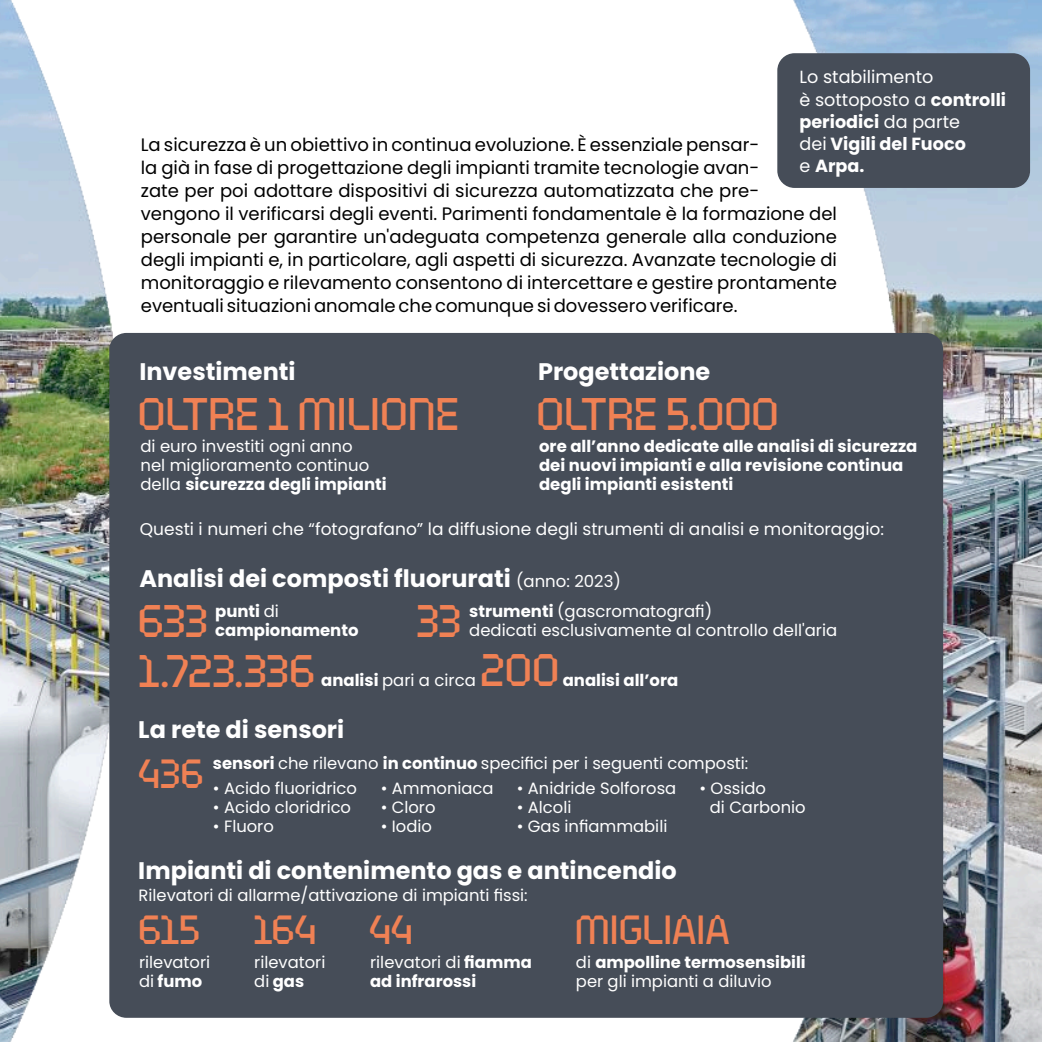
<style>
.page{position:relative;width:1042px;height:1042px;background:#fff}
.page>*{position:absolute;margin:0;border:0;box-sizing:border-box;transform-origin:0 0}
.t1{font:40.43px "Syensqo";color:#f08154}
.t2{font:36.05px "Syensqo";color:#f08154}
.t3{font:700 23.97px "Poppins";color:#fff}
.t4{font:18.03px/22.9px "Poppins";color:#000}
.t5{font:17.5px/22.2px "Poppins";color:#fff}
.t6{font:16.97px "Poppins";color:#fff}
.t7{font:16.45px/18.9px "Poppins";color:#fff}
.t8{font:700 16.45px/18.9px "Poppins";color:#fff}
.t9{font:16.28px/18.7px "Poppins";color:#fff}
.t10{font:700 16.28px/18.7px "Poppins";color:#fff}
.s1{font-weight:700}
.s2{font-weight:400;font-size:16.45px}
.s3{font-weight:400}
</style>
<div class="page">
<img style="left:0;top:0;width:1042px;height:1041px">
<div style="left:109px;top:333px;width:834px;height:685px;background:#464d58;border-radius:17px"></div>
<div style="left:777px;top:53px;width:253px;height:135px;background:#464d58;border-radius:17px"></div>
<p class="t5" style="left:799px;top:66px;width:208px">Lo stabilimento<br>è sottoposto a <span class="s1">controlli periodici</span> da parte<br>dei <span class="s1">Vigili del Fuoco<br></span>e <span class="s1">Arpa.</span></p>
<p class="t4" style="left:141px;top:134px;width:698px">La sicurezza è un obiettivo in continua evoluzione. È essenziale pensar‑<br>la già in fase di progettazione degli impianti tramite tecnologie avan‑<br>zate per poi adottare dispositivi di sicurezza automatizzata che pre‑ vengono il verificarsi degli eventi. Parimenti fondamentale è la formazione del personale per garantire un'adeguata competenza generale alla conduzione degli impianti e, in particolare, agli aspetti di sicurezza. Avanzate tecnologie di monitoraggio e rilevamento consentono di intercettare e gestire prontamente eventuali situazioni anomale che comunque si dovessero verificare.</p>
<h3 class="t3" style="left:139px;top:355px;width:158px">Investimenti</h3>
<h1 class="t1" style="left:138px;top:389px;width:323px">OLTRE 1 MILIONE</h1>
<p class="t7" style="left:140px;top:437px;width:248px">di euro investiti ogni anno<br>nel miglioramento continuo della <span class="s1">sicurezza degli impianti</span></p>
<h3 class="t3" style="left:538px;top:355px;width:174px">Progettazione</h3>
<h1 class="t1" style="left:536px;top:389px;width:244px">OLTRE 5.000</h1>
<p class="t8" style="left:539px;top:437px;width:380px">ore all’anno dedicate alle analisi di sicurezza dei nuovi impianti e alla revisione continua degli impianti esistenti</p>
<p class="t6" style="left:140px;top:517px;width:746px">Questi i numeri che “fotografano” la diffusione degli strumenti di analisi e monitoraggio꞉</p>
<h3 class="t3" style="left:139px;top:562px;width:483px">Analisi dei composti fluorurati <span class="s2">(anno꞉ 2023)</span></h3>
<h1 class="t1" style="left:138px;top:596px;width:72px">633</h1>
<p class="t8" style="left:215px;top:602px;width:145px">punti <span class="s3">di </span>campionamento</p>
<p class="t7" style="left:469px;top:602px;width:369px"><span class="s1">strumenti</span> (gascromatografi)<br>dedicati esclusivamente al controllo dell'aria</p>
<p class="t7" style="left:321px;top:671px;width:156px"><span class="s1">analisi</span> pari a circa</p>
<h1 class="t1" style="left:416px;top:596px;width:47px">33</h1>
<h1 class="t1" style="left:480px;top:646px;width:80px">200</h1>
<h1 class="t1" style="left:138px;top:646px;width:178px">1.723.336</h1>
<h3 class="t3" style="left:138px;top:713px;width:207px">La rete di sensori</h3>
<p class="t9" style="left:213px;top:754px;width:537px"><span class="s1">sensori</span> che rilevano <span class="s1">in continuo</span> specifici per i seguenti composti꞉</p>
<p class="t9" style="left:213px;top:779px;width:146px">• Acido fluoridrico</p>
<p class="t9" style="left:213px;top:798px;width:140px">• Acido cloridrico</p>
<p class="t9" style="left:213px;top:817px;width:62px">• Fluoro</p>
<p class="t8" style="left:563px;top:671px;width:117px">analisi all’ora</p>
<h2 class="t2" style="left:138px;top:752px;width:67px">436</h2>
<p class="t9" style="left:381px;top:779px;width:114px">• Ammoniaca</p>
<p class="t9" style="left:517px;top:779px;width:161px">• Anidride Solforosa</p>
<p class="t9" style="left:517px;top:798px;width:56px">• Alcoli</p>
<p class="t9" style="left:517px;top:817px;width:152px">• Gas infiammabili</p>
<p class="t9" style="left:699px;top:779px;width:68px">• Ossido</p>
<p class="t9" style="left:381px;top:798px;width:56px">• Cloro</p>
<p class="t9" style="left:710px;top:798px;width:97px">di Carbonio</p>
<p class="t9" style="left:381px;top:816px;width:53px">• Iodio</p>
<h3 class="t3" style="left:138px;top:854px;width:540px">Impianti di contenimento gas e antincendio</h3>
<p class="t9" style="left:139px;top:886px;width:391px">Rilevatori di allarme/attivazione di impianti fissi꞉</p>
<h2 class="t2" style="left:138px;top:908px;width:64px">615</h2>
<p class="t9" style="left:139px;top:953px;width:73px">rilevatori di <span class="s1">fumo</span></p>
<h2 class="t2" style="left:253px;top:908px;width:65px">164</h2>
<p class="t9" style="left:254px;top:953px;width:73px">rilevatori di <span class="s1">gas</span></p>
<h2 class="t2" style="left:369px;top:908px;width:45px">44</h2>
<p class="t10" style="left:370px;top:953px;width:163px"><span class="s3">rilevatori di</span> fiamma ad infrarossi</p>
<h2 class="t2" style="left:575px;top:908px;width:156px">MIGLIAIA</h2>
<p class="t9" style="left:576px;top:953px;width:231px">di <span class="s1">ampolline termosensibili </span>per gli impianti a diluvio</p>
</div>
